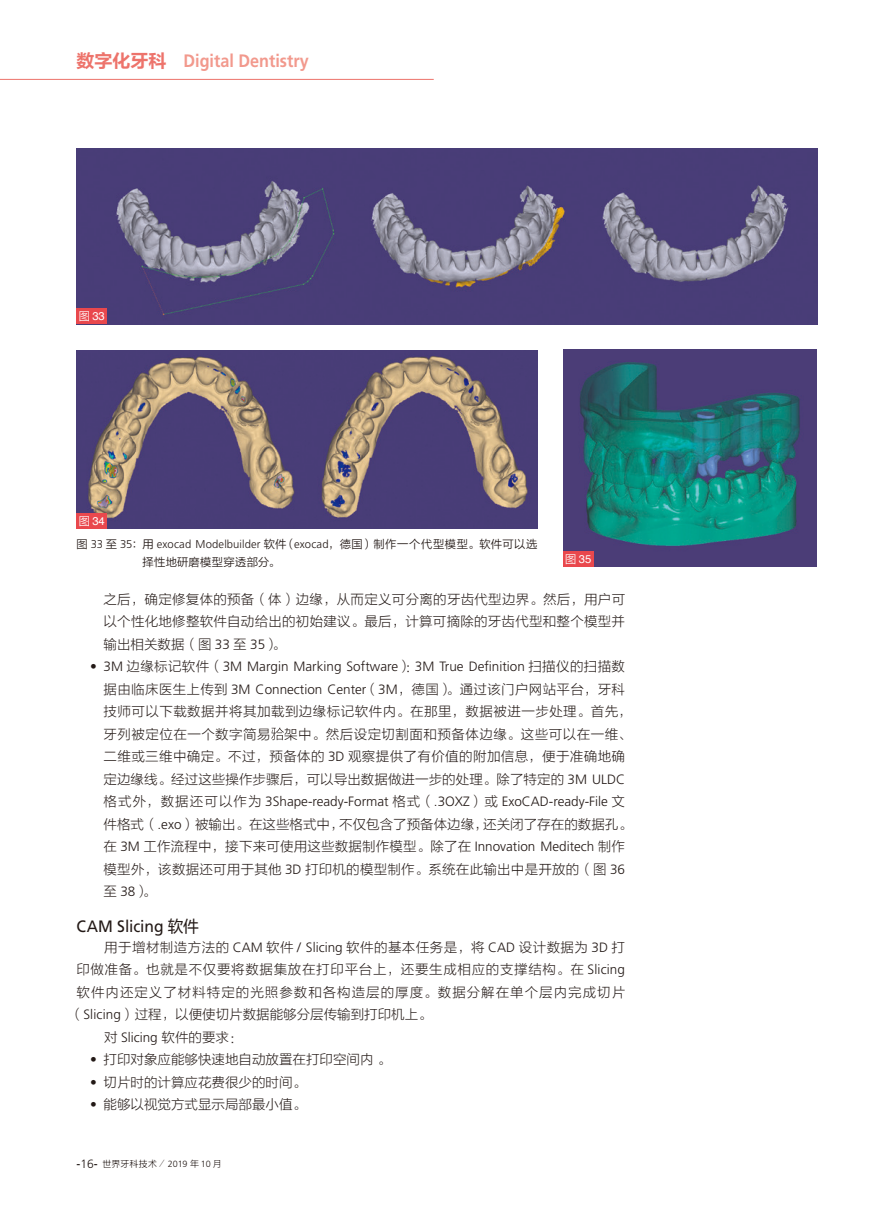
<style>
.page{position:relative;width:893px;height:1212px;background:#fff}
.page>*{position:absolute;margin:0;border:0;box-sizing:border-box;transform-origin:0 0}
.t1{font:700 18px "Frutiger";color:#f2998d;scale:.9 1}
.t2{font:16.5px "Frutiger";letter-spacing:-.005em;color:#231916;scale:.95 1}
.t3{font:13.5px/22.5px "FZLTKHK GBK1 0";letter-spacing:.02em;color:#231916}
.t4{font:300 13.5px "Frutiger";color:#231916}
.t5{font:13.5px "FZLTKHK GBK1 0";color:#231916}
.t6{font:13.5px "FZLTKHK GBK1 0";letter-spacing:.05em;color:#231916}
.t7{font:13.5px "FZLTKHK GBK1 0";letter-spacing:.075em;color:#231916}
.t8{font:300 11.25px "Frutiger";letter-spacing:.01em;color:#231916}
.t9{font:11.25px "FZLTXIHJW GB1 0";letter-spacing:.035em;color:#231916}
.t10{font:11.25px "Helvetica";color:#fff}
.t11{font:9px "FZLTXHK";letter-spacing:.01em;color:#231916}
.s1{font-family:"FZLTCHJW GB1 0";font-weight:400;color:#ed736b}
.s2{font-family:"FZLTXIHJW GB1 0"}
.s3{font-family:"FZLTXIHJW GB1 0";font-weight:400}
.s4{font-family:"Frutiger";font-weight:300}
.s5{font-family:"FZLTKHK GBK1 0";font-weight:400}
.s6{font-family:"FZLTHJW GB1 0"}
.s7{font-family:"Helvetica";font-size:12px}
.s8{font-family:"Frutiger";font-weight:300;font-size:12px}
.s9{font-family:"H Yg 2 gj"}
</style>
<div class="page">
<hr style="left:0;top:79px;width:434px;height:1px;background:#ed736b">
<svg style="left:271px;top:727px;width:13px;height:13px"></svg>
<img style="left:77px;top:149px;width:740px;height:175px">
<div style="left:77px;top:309px;width:30px;height:15px;background:#e9484d"></div>
<img style="left:563px;top:350px;width:253px;height:216px">
<div style="left:563px;top:551px;width:30px;height:15px;background:#e9484d"></div>
<img style="left:77px;top:350px;width:460px;height:179px">
<div style="left:77px;top:513px;width:30px;height:16px;background:#e9484d"></div>
<h1 class="t1" style="left:77px;top:50px;width:259px"><span class="s1">数字化牙科</span> Digital Dentistry</h1>
<p class="t10" style="left:79px;top:308px;width:28px"><span class="s2">图</span> 33</p>
<p class="t10" style="left:79px;top:512px;width:28px"><span class="s2">图</span> 34</p>
<p class="t8" style="left:77px;top:537px;width:462px"><span class="s3">图</span> 33 <span class="s3">至</span> 35<span class="s3">：用</span> exocad Modelbuilder <span class="s3">软件（</span>exocad<span class="s3">，德国）制作一个代型模型。软件可以选</span></p>
<p class="t9" style="left:143px;top:556px;width:138px">择性地研磨模型穿透部分。</p>
<p class="t10" style="left:565px;top:550px;width:28px"><span class="s2">图</span> 35</p>
<p class="t3" style="left:104px;top:588px;width:523px;text-align:justify">之后，确定修复体的预备（体）边缘，从而定义可分离的牙齿代型边界。然后，用户可以个性化地修整软件自动给出的初始建议。最后，计算可摘除的牙齿代型和整个模型并输出相关数据（图 <span class="s4">33</span> 至 <span class="s4">35</span>）。</p>
<p class="t4" style="left:90px;top:659px;width:536px">• 3M <span class="s5">边缘标记软件（</span>3M Margin Marking Software<span class="s5">）：</span>3M True Definition <span class="s5">扫描仪的扫描数</span></p>
<p class="t3" style="left:104px;top:678px;width:530px">据由临床医生上传到 <span class="s4">3M Connection Center</span> （<span class="s4">3M</span>，德国）。通过该门户网站平台，牙科技师可以下载数据并将其加载到边缘标记软件内。在那里，数据被进一步处理。首先，牙列被定位在一个数字简易 架中。然后设定切割面和预备体边缘。这些可以在一维、二维或三维中确定。不过，预备体的 <span class="s4">3D</span> 观察提供了有价值的附加信息，便于准确地确定边缘线。经过这些操作步骤后，可以导出数据做进一步的处理。除了特定的 <span class="s4">3M ULDC</span></p>
<p class="t4" style="left:104px;top:794px;width:523px"><span class="s5">格式外，数据还可以作为</span> 3Shape-ready-Format <span class="s5">格式（</span>.3OXZ<span class="s5">）或</span> ExoCAD-ready-File <span class="s5">文</span></p>
<p class="t3" style="left:104px;top:813px;width:530px">件格式（<span class="s4">.exo</span>）被输出。在这些格式中，不仅包含了预备体边缘，还关闭了存在的数据孔。在 <span class="s4">3M</span> 工作流程中，接下来可使用这些数据制作模型。除了在 <span class="s4">Innovation Meditech</span> 制作模型外，该数据还可用于其他 <span class="s4">3D</span> 打印机的模型制作。系统在此输出中是开放的（图 <span class="s4">36</span>至 <span class="s4">38</span>）。</p>
<p class="t2" style="left:77px;top:916px;width:130px">CAM Slicing <span class="s6">软件</span></p>
<p class="t3" style="left:104px;top:936px;width:522px">用于增材制造方法的 <span class="s4">CAM</span> 软件 <span class="s4">/ Slicing</span> 软件的基本任务是，将 <span class="s4">CAD</span> 设计数据为 <span class="s4">3D</span> 打</p>
<p class="t6" style="left:77px;top:962px;width:550px">印做准备。也就是不仅要将数据集放在打印平台上，还要生成相应的支撑结构。在 <span class="s4">Slicing</span></p>
<p class="t7" style="left:77px;top:985px;width:550px">软件内还定义了材料特定的光照参数和各构造层的厚度。数据分解在单个层内完成切片</p>
<p class="t5" style="left:70px;top:1007px;width:363px">（<span class="s4">Slicing</span>）过程，以便使切片数据能够分层传输到打印机上。</p>
<p class="t3" style="left:104px;top:1026px;width:140px">对 <span class="s4">Slicing</span> 软件的要求：</p>
<p class="t5" style="left:90px;top:1052px;width:302px"><span class="s4">•</span> 打印对象应能够快速地自动放置在打印空间内。</p>
<p class="t5" style="left:90px;top:1075px;width:217px"><span class="s4">•</span> 切片时的计算应花费很少的时间。</p>
<p class="t5" style="left:90px;top:1097px;width:217px"><span class="s4">•</span> 能够以视觉方式显示局部最小值。</p>
<p class="t11" style="left:77px;top:1159px;width:147px"><span class="s7">-</span><span class="s8">16</span><span class="s7">-</span> 世界牙科技术 <span class="s9">/</span> <span class="s4">2019</span> 年 <span class="s4">10</span> 月</p>
</div>
